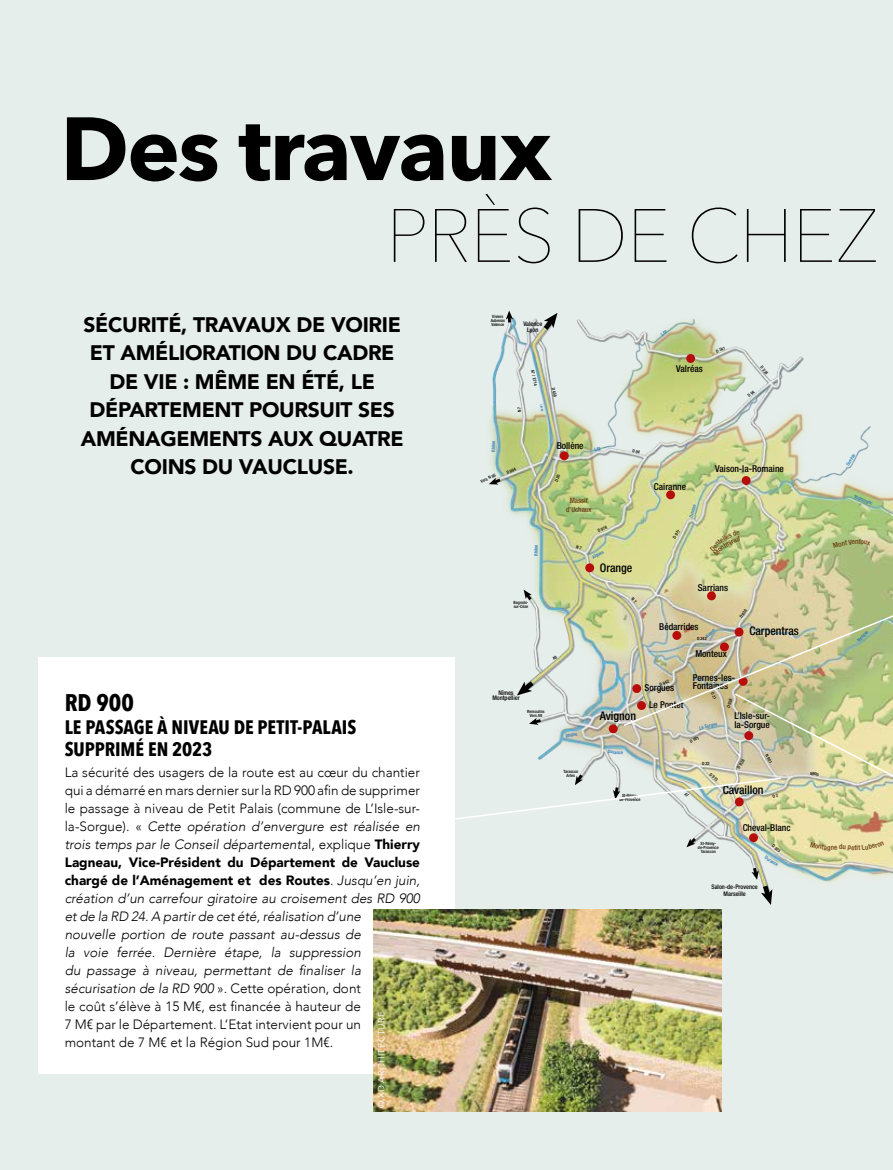
<style>
.page{position:relative;width:893px;height:1170px;background:#fff}
.page>*{position:absolute;margin:0;border:0;box-sizing:border-box;transform-origin:0 0}
.t1{font:700 88.5px "Avenir Next";letter-spacing:-.02em;color:#000}
.t2{font:200 74.7px "Avenir Next";letter-spacing:-.02em;color:#000}
.t3{font:700 24px "Avenir Next Condensed";color:#000}
.t4{font:900 21px/28.5px "Avenir";letter-spacing:-.015em;color:#000;text-align:center}
.t5{font:700 19.5px/22.5px "Avenir Next Condensed";color:#000}
.t6{font:italic 300 13.5px/18px "Avenir";color:#000}
.t7{font:500 condensed 11.85px "Helvetica Neue";color:#000}
.t8{font:500 condensed 9.45px/8.7px "Helvetica Neue";color:#000}
.t9{font:9px "Avenir Next";letter-spacing:.05em;color:#fff}
.t10{font:500 condensed 7.05px/8.7px "Helvetica Neue";color:#693c11;text-align:center}
.t11{font:500 condensed 6.3px/5.6px "Helvetica Neue";color:#000;text-align:center}
.t12{font:500 condensed 4.8px "Helvetica Neue";color:#1d71b8}
.t13{font:500 condensed 4.35px/3.9px "Helvetica Neue";color:#000;text-align:center}
.t14{font:500 condensed 3.15px "Helvetica Neue";color:#1d71b8}
.s1{font-style:normal}
.s2{font-weight:900;font-style:normal}
</style>
<div class="page">
<div style="left:0;top:0;width:893px;height:1169px;background:#e6eeec"></div>
<div style="left:38px;top:657px;width:417px;height:417px;background:#fff"></div>
<img style="left:489px;top:314px;width:382px;height:641px">
<div style="left:742px;top:476px;width:9px;height:9px;background:#b70e0c;border-radius:50%"></div>
<div style="left:686px;top:354px;width:9px;height:9px;background:#b70e0c;border-radius:50%"></div>
<div style="left:560px;top:451px;width:9px;height:9px;background:#b70e0c;border-radius:50%"></div>
<div style="left:585px;top:563px;width:9px;height:9px;background:#b70e0c;border-radius:50%"></div>
<svg style="left:524px;top:589px;width:8px;height:11px"></svg>
<svg style="left:489px;top:477px;width:11px;height:7px"></svg>
<svg style="left:506px;top:310px;width:7px;height:12px"></svg>
<svg style="left:544px;top:313px;width:13px;height:17px"></svg>
<img style="left:622px;top:486px;width:271px;height:195px">
<img style="left:374px;top:909px;width:347px;height:202px">
<svg style="left:594px;top:446px;width:7px;height:5px"></svg>
<svg style="left:660px;top:330px;width:7px;height:5px"></svg>
<svg style="left:518px;top:407px;width:3px;height:5px"></svg>
<svg style="left:555px;top:474px;width:5px;height:7px"></svg>
<svg style="left:576px;top:545px;width:6px;height:4px"></svg>
<svg style="left:631px;top:597px;width:6px;height:6px"></svg>
<svg style="left:632px;top:448px;width:8px;height:5px"></svg>
<svg style="left:748px;top:390px;width:7px;height:7px"></svg>
<svg style="left:552px;top:655px;width:5px;height:5px"></svg>
<svg style="left:710px;top:530px;width:30px;height:26px"></svg>
<img style="left:453px;top:681px;width:440px;height:259px">
<svg style="left:833px;top:539px;width:37px;height:8px"></svg>
<h1 class="t1" style="left:60px;top:72px;width:493px">Des travaux</h1>
<h2 class="t2" style="left:386px;top:173px;width:495px">PRÈS DE CHEZ</h2>
<h3 class="t4" style="left:81px;top:309px;width:324px">SÉCURITÉ, TRAVAUX DE VOIRIE<br>ET AMÉLIORATION DU CADRE<br>DE VIE : MÊME EN ÉTÉ, LE<br>DÉPARTEMENT POURSUIT SES<br>AMÉNAGEMENTS AUX QUATRE<br>COINS DU VAUCLUSE.</h3>
<h3 class="t3" style="left:65px;top:688px;width:71px">RD 900</h3>
<h3 class="t5" style="left:65px;top:715px;width:293px">LE PASSAGE À NIVEAU DE PETIT-PALAIS<br>SUPPRIMÉ EN 2023</h3>
<p class="t6" style="left:65px;top:763px;width:357px"><span class="s1">La sécurité des usagers de la route est au cœur du chantier qui a démarré en mars dernier sur la RD 900 afin de supprimer le passage à niveau de Petit Palais (commune de L’Isle-sur&shy;la-Sorgue). «</span> Cette opération d’envergure est réalisée en trois temps par le Conseil départementa<span class="s1">l, explique</span> <span class="s2">Thierry Lagneau, Vice-Président du Département de Vaucluse chargé de l’Aménagement et des Routes</span><span class="s1">.</span> Jusqu’en juin, création d’un carrefour giratoire au croisement des RD 900 et de la RD 24. A partir de cet été, réalisation d’une<br>nouvelle portion de route passant au-dessus de<br>la voie ferrée. Dernière étape, la suppression<br>du passage à niveau, permettant de finaliser la sécurisation de la RD 900 <span class="s1">». Cette opération, dont<br>le coût s’élève à 15 M€, est financée à hauteur de<br>7 M€ par le Département. L’Etat intervient pour un<br>montant de 7 M€ et la Région Sud pour 1M€.</span></p>
<p class="t9" style="left:374px;top:1108px;width:98px;rotate:-90deg">© XD ARCHITECTURE</p>
<p class="t13" style="left:491px;top:315px;width:16px">Viviers<br>Aubenas<br>Valence</p>
<p class="t11" style="left:523px;top:321px;width:20px">Valence<br>Lyon</p>
<p class="t13" style="left:715px;top:349px;width:11px;rotate:-22deg">D 541</p>
<p class="t8" style="left:676px;top:364px;width:28px">Valréas</p>
<p class="t13" style="left:535px;top:369px;width:17px;rotate:79deg">A7 / E714</p>
<p class="t13" style="left:763px;top:365px;width:11px;rotate:53deg">D 538</p>
<p class="t13" style="left:555px;top:387px;width:11px;rotate:79deg">D 458</p>
<p class="t14" style="left:540px;top:412px;width:8px;rotate:-103deg">Canal</p>
<p class="t12" style="left:490px;top:452px;width:13px;rotate:-90deg">Rhône</p>
<p class="t8" style="left:557px;top:441px;width:28px">Bollène</p>
<p class="t13" style="left:480px;top:479px;width:17px;rotate:-23deg">Vers N 86</p>
<p class="t13" style="left:506px;top:471px;width:11px;rotate:-23deg">D 994</p>
<p class="t8" style="left:654px;top:482px;width:34px">Cairanne</p>
<p class="t8" style="left:715px;top:464px;width:70px">Vaison-la-Romaine</p>
<p class="t10" style="left:566px;top:496px;width:27px">Massif d’Uchaux</p>
<p class="t12" style="left:688px;top:516px;width:15px;rotate:-74deg">Ouvèze</p>
<p class="t13" style="left:597px;top:528px;width:11px;rotate:-20deg">D 976</p>
<p class="t13" style="left:672px;top:537px;width:11px;rotate:-55deg">D 977</p>
<p class="t12" style="left:533px;top:556px;width:13px;rotate:-90deg">Rhône</p>
<p class="t12" style="left:591px;top:554px;width:14px;rotate:-30deg">Aigues</p>
<p class="t7" style="left:600px;top:560px;width:34px">Orange</p>
<p class="t13" style="left:514px;top:600px;width:16px;text-align:left">Bagnols&shy;sur-Cèze</p>
<p class="t8" style="left:698px;top:583px;width:32px">Sarrians</p>
<p class="t8" style="left:659px;top:622px;width:41px">Bédarrides</p>
<p class="t12" style="left:704px;top:634px;width:13px;rotate:-44deg">Auzon</p>
<p class="t13" style="left:697px;top:637px;width:11px">D 242</p>
<p class="t13" style="left:739px;top:616px;width:11px;rotate:-56deg">D 938</p>
<p class="t7" style="left:749px;top:623px;width:51px">Carpentras</p>
<p class="t8" style="left:695px;top:648px;width:33px">Monteux</p>
<p class="t11" style="left:492px;top:689px;width:29px">Nîmes<br>Montpellier</p>
<p class="t13" style="left:527px;top:709px;width:19px">Remoulins<br>Vers A9</p>
<p class="t7" style="left:600px;top:708px;width:38px">Avignon</p>
<p class="t13" style="left:659px;top:682px;width:11px;rotate:-19deg">D 942</p>
<p class="t8" style="left:644px;top:683px;width:31px">Sorgues</p>
<p class="t8" style="left:649px;top:700px;width:36px">Le Pontet</p>
<p class="t8" style="left:693px;top:672px;width:44px">Pernes-les-<br>Fontaines</p>
<p class="t12" style="left:699px;top:725px;width:20px;rotate:-14deg">La Sorgue</p>
<p class="t13" style="left:726px;top:707px;width:11px;rotate:-74deg">D 938</p>
<p class="t8" style="left:734px;top:711px;width:37px">L’Isle-sur&shy;la-Sorgue</p>
<p class="t12" style="left:565px;top:733px;width:13px;rotate:-17deg">Rhône</p>
<p class="t13" style="left:689px;top:739px;width:11px;rotate:-24deg">D 901</p>
<p class="t13" style="left:563px;top:769px;width:16px">Tarascon<br>Arles</p>
<p class="t12" style="left:608px;top:748px;width:17px;rotate:4deg">Durance</p>
<p class="t13" style="left:702px;top:761px;width:9px">D 22</p>
<p class="t13" style="left:712px;top:772px;width:11px;rotate:41deg">D 973</p>
<p class="t13" style="left:737px;top:766px;width:11px;rotate:-56deg">D 938</p>
<p class="t13" style="left:768px;top:753px;width:11px;rotate:61deg">N 901</p>
<p class="t13" style="left:810px;top:771px;width:10px;rotate:7deg">N900</p>
<p class="t13" style="left:619px;top:793px;width:22px">St-Rémy&shy;de-Provence</p>
<p class="t7" style="left:723px;top:782px;width:42px">Cavaillon</p>
<p class="t8" style="left:743px;top:823px;width:49px">Cheval-Blanc</p>
<p class="t13" style="left:698px;top:841px;width:22px">St-Rémy&shy;de-Provence<br>Tarascon</p>
<p class="t13" style="left:774px;top:843px;width:11px;rotate:41deg">D 973</p>
<p class="t12" style="left:767px;top:854px;width:17px;rotate:34deg">Durance</p>
<p class="t11" style="left:711px;top:883px;width:48px;line-height:7.1px">Salon-de-Provence<br>Marseille</p>
<p class="t12" style="left:845px;top:463px;width:15px;rotate:-59deg">Ouvèze</p>
<p class="t12" style="left:855px;top:493px;width:21px;rotate:22deg">Toulourenc</p>
<p class="t12" style="left:856px;top:638px;width:15px;rotate:-44deg">Nesque</p>
</div>
